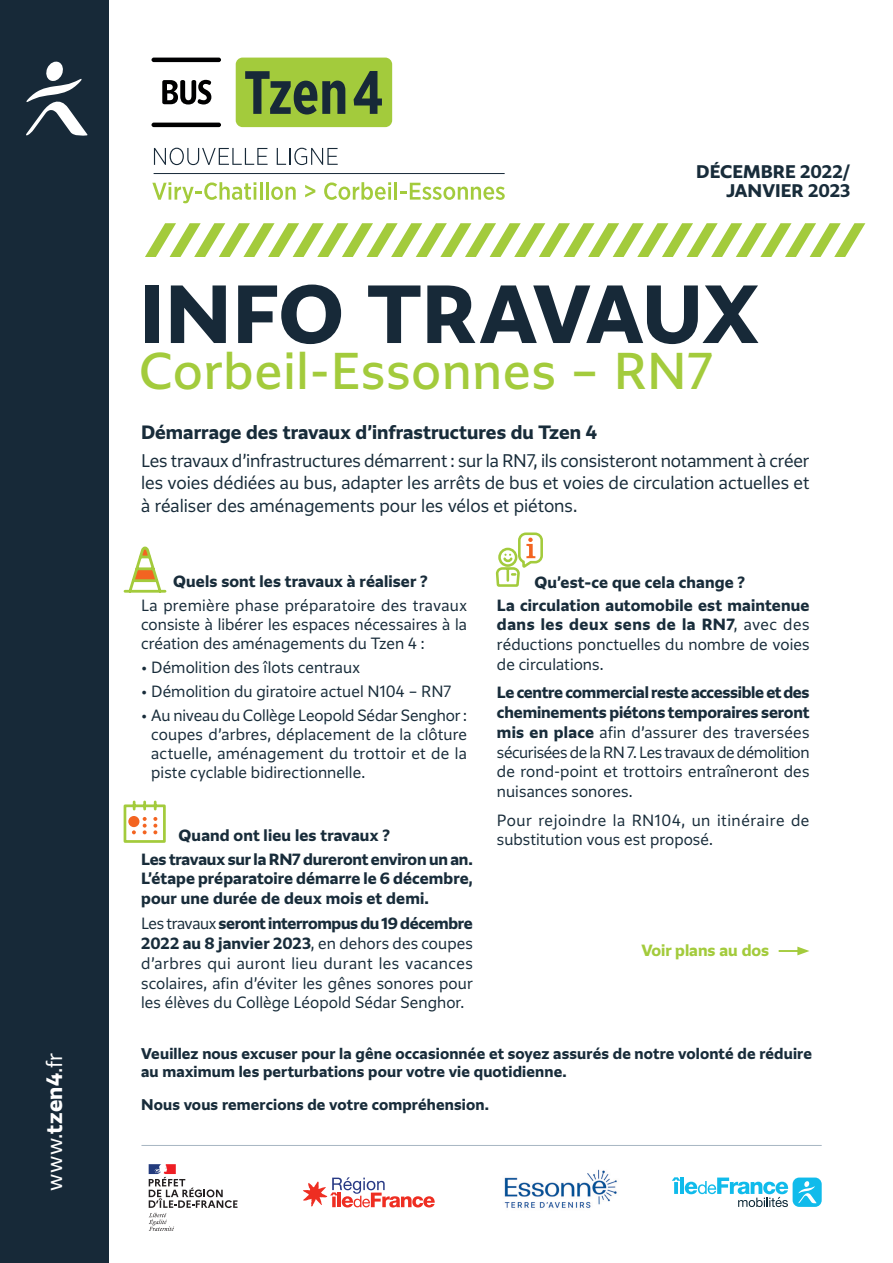
<style>
.page{position:relative;width:893px;height:1263px;background:#fff}
.page>*{position:absolute;margin:0;border:0;box-sizing:border-box;transform-origin:0 0}
.t1{font:700 76.35px "Grand Paris";letter-spacing:.005em;color:#172938}
.t2{font:47.85px "Grand Paris";letter-spacing:.02em;color:#a3cb3c}
.t3{font:300 20.7px "Grand Paris";color:#fff}
.t4{font:700 17.85px "Grand Paris";color:#182c3a}
.t5{font:300 16.95px/22.6px "Grand Paris";color:#182c3a;text-align:justify}
.t6{font:700 16.95px/18.9px "Grand Paris";color:#182c3a;text-align:right}
.t7{font:300 15.15px/19.8px "Grand Paris";letter-spacing:.005em;color:#182c3a;text-align:justify}
.t8{font:700 15.15px/24.2px "Grand Paris";letter-spacing:.005em;color:#182c3a}
.t9{font:300 15.15px/19.8px "Grand Paris";letter-spacing:.03em;color:#182c3a}
.t10{font:700 15.15px "Grand Paris";color:#a3cb3c}
.t11{font:700 14.4px/18px "Grand Paris";letter-spacing:.01em;color:#182c3a}
.s1{font-weight:700}
</style>
<div class="page">
<hr style="left:141px;top:1145px;width:681px;height:1px;background:#aab8c4">
<div style="left:0;top:0;width:108px;height:1263px;background:#172938"></div>
<svg style="left:145px;top:223px;width:720px;height:34px"></svg>
<svg style="left:26px;top:61px;width:62px;height:75px"></svg>
<svg style="left:672px;top:1177px;width:116px;height:30px"></svg>
<div style="left:793px;top:1177px;width:29px;height:30px;background:#10bbeb;border-radius:7px"></div>
<svg style="left:798px;top:1181px;width:19px;height:22px"></svg>
<svg style="left:303px;top:1177px;width:132px;height:30px"></svg>
<svg style="left:152px;top:182px;width:110px;height:21px"></svg>
<hr style="left:266px;top:182px;width:3px;height:18px;background:#a3cb3c">
<svg style="left:271px;top:187px;width:25px;height:13px"></svg>
<svg style="left:305px;top:185px;width:10px;height:12px"></svg>
<svg style="left:324px;top:182px;width:67px;height:18px"></svg>
<hr style="left:394px;top:182px;width:3px;height:18px;background:#a3cb3c">
<svg style="left:400px;top:183px;width:105px;height:17px"></svg>
<svg style="left:154px;top:148px;width:114px;height:17px"></svg>
<svg style="left:277px;top:148px;width:61px;height:17px"></svg>
<hr style="left:154px;top:173px;width:351px;height:1px;background:#172938">
<div style="left:236px;top:58px;width:156px;height:69px;background:#a3cb3c;border-radius:7px"></div>
<svg style="left:245px;top:71px;width:100px;height:44px"></svg>
<svg style="left:354px;top:71px;width:28px;height:43px"></svg>
<svg style="left:162px;top:80px;width:49px;height:25px"></svg>
<hr style="left:152px;top:58px;width:69px;height:4px;background:#000001;border-radius:2px">
<hr style="left:152px;top:123px;width:69px;height:4px;background:#000001;border-radius:2px">
<svg style="left:123px;top:546px;width:44px;height:47px"></svg>
<svg style="left:123px;top:800px;width:43px;height:43px"></svg>
<svg style="left:495px;top:532px;width:48px;height:55px"></svg>
<hr style="left:779px;top:950px;width:22px;height:2px;background:#a3cb3c">
<svg style="left:797px;top:946px;width:12px;height:9px"></svg>
<img style="left:504px;top:1169px;width:113px;height:39px">
<svg style="left:149px;top:1164px;width:89px;height:67px"></svg>
<h3 class="t3" style="left:41px;top:1191px;width:140px;rotate:-90deg">www.<span class="s1">tzen4</span>.fr</h3>
<p class="t6" style="left:696px;top:162px;width:156px">DÉCEMBRE 2022/<br>JANVIER 2023</p>
<h1 class="t1" style="left:139px;top:263px;width:621px">INFO TRAVAUX</h1>
<h2 class="t2" style="left:139px;top:340px;width:575px">Corbeil-Essonnes – RN7</h2>
<p class="t4" style="left:141px;top:420px;width:458px">Démarrage des travaux d’infrastructures du Tzen 4</p>
<p class="t5" style="left:141px;top:448px;width:670px">Les travaux d’infrastructures démarrent : sur la RN7, ils consisteront notamment à créer les voies dédiées au bus, adapter les arrêts de bus et voies de circulation actuelles et à réaliser des aménagements pour les vélos et piétons.</p>
<p class="t8" style="left:173px;top:568px;width:256px">Quels sont les travaux à réaliser ?</p>
<p class="t7" style="left:141px;top:595px;width:328px;line-height:18.9px">La première phase préparatoire des travaux consiste à libérer les espaces nécessaires à la création des aménagements du Tzen 4 :</p>
<p class="t7" style="left:141px;top:657px;width:220px">• Démolition des îlots centraux</p>
<p class="t7" style="left:141px;top:681px;width:312px">• Démolition du giratoire actuel N104 – RN7</p>
<p class="t7" style="left:151px;top:706px;width:317px;line-height:18.9px;text-indent:-10px">• Au niveau du Collège Leopold Sédar Senghor : coupes d’arbres, déplacement de la clôture actuelle, aménagement du trottoir et de la piste cyclable bidirectionnelle.</p>
<p class="t8" style="left:141px;top:823px;width:333px;text-indent:37px">Quand ont lieu les travaux ?<br>Les travaux sur la RN7 dureront environ un an.</p>
<p class="t8" style="left:141px;top:868px;width:333px;line-height:19.8px">L’étape préparatoire démarre le 6 décembre, pour une durée de deux mois et demi.</p>
<p class="t7" style="left:141px;top:913px;width:333px">Les travaux <span class="s1">seront interrompus du 19 décembre 2022 au 8 janvier 2023</span>, en dehors des coupes d’arbres qui auront lieu durant les vacances scolaires, afin d’éviter les gênes sonores pour les élèves du Collège Léopold Sédar Senghor.</p>
<p class="t8" style="left:497px;top:570px;width:314px;line-height:23.1px;text-indent:37px">Qu’est-ce que cela change ?<br>La circulation automobile est maintenue</p>
<p class="t7" style="left:497px;top:614px;width:314px"><span class="s1">dans les deux sens de la RN7</span>, avec des réductions ponctuelles du nombre de voies de circulations.</p>
<p class="t7" style="left:497px;top:682px;width:314px"><span class="s1">Le centre commercial reste accessible et des cheminements piétons temporaires seront mis en place</span> afin d’assurer des traversées sécurisées de la RN 7. Les travaux de démolition de rond-point et trottoirs entraîneront des nuisances sonores.</p>
<p class="t9" style="left:497px;top:809px;width:314px">Pour rejoindre la RN104, un itinéraire de substitution vous est proposé.</p>
<p class="t10" style="left:641px;top:940px;width:129px">Voir plans au dos</p>
<p class="t11" style="left:141px;top:1044px;width:672px">Veuillez nous excuser pour la gêne occasionnée et soyez assurés de notre volonté de réduire au maximum les perturbations pour votre vie quotidienne.</p>
<p class="t11" style="left:141px;top:1095px;width:349px">Nous vous remercions de votre compréhension.</p>
</div>
